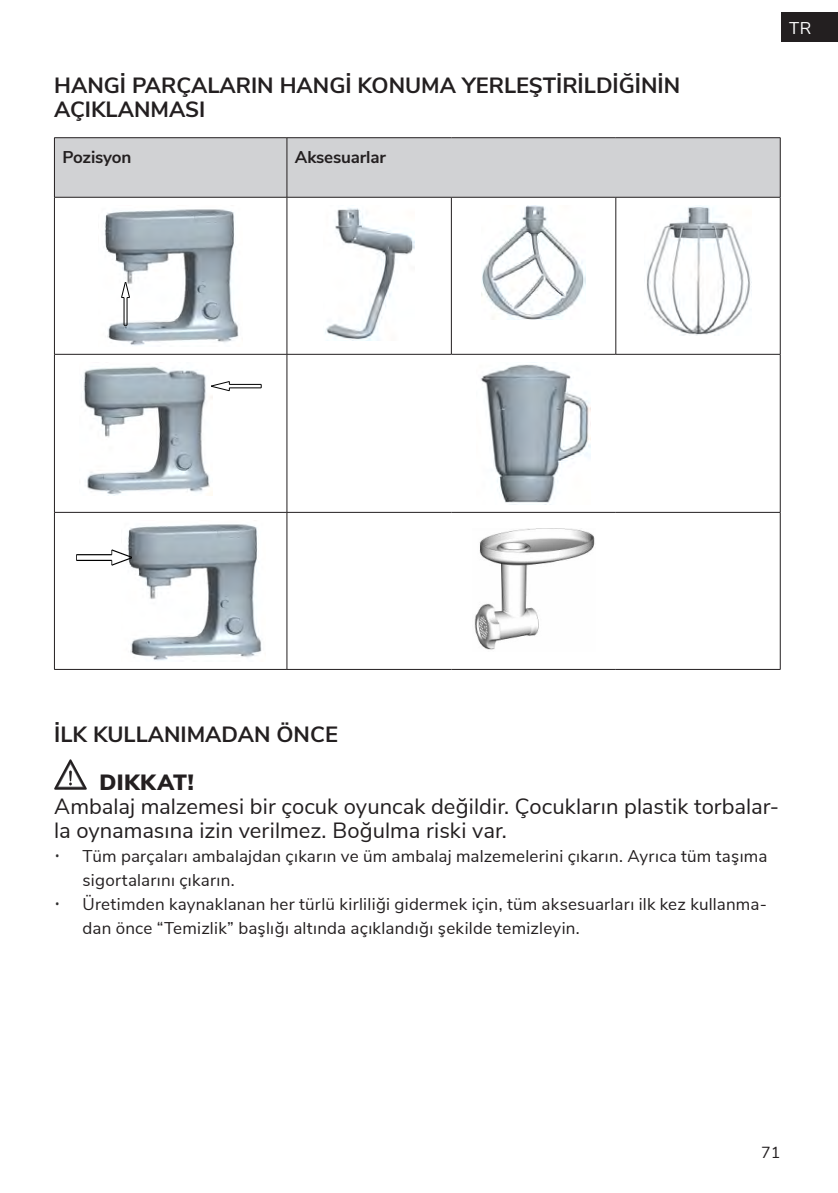
<style>
.page{position:relative;width:838px;height:1193px;background:#fff}
.page>*{position:absolute;margin:0;border:0;box-sizing:border-box;transform-origin:0 0}
.t1{font:22px/24px "Nunito Sans";color:#231f20}
.t2{font:700 22px/24px "Nunito Sans";color:#231f20}
.t3{font:900 22px "Nunito Sans";letter-spacing:.02em;color:#231f20}
.t4{font:17px/24px "Nunito Sans";letter-spacing:.015em;color:#231f20}
.t5{font:700 17px "Nunito Sans";letter-spacing:-.01em;color:#231f20}
.t6{font:17px "Nunito Sans";color:#fff}
.t7{font:16px "Nunito Sans";color:#231f20}
.s1{font-family:"Open Sans";font-weight:300;color:#312f30}
</style>
<div class="page">
<div style="left:781px;top:12px;width:57px;height:30px;background:#231f20"></div>
<div style="left:55px;top:138px;width:725px;height:59px;background:#d1d2d4"></div>
<hr style="left:54px;top:137px;width:233px;height:1px;background:#231f20">
<hr style="left:54px;top:138px;width:1px;height:59px;background:#231f20">
<hr style="left:287px;top:137px;width:164px;height:1px;background:#231f20">
<hr style="left:287px;top:138px;width:1px;height:59px;background:#231f20">
<hr style="left:451px;top:137px;width:165px;height:1px;background:#231f20">
<hr style="left:616px;top:137px;width:164px;height:1px;background:#231f20">
<hr style="left:780px;top:138px;width:1px;height:59px;background:#231f20">
<hr style="left:54px;top:197px;width:233px;height:1px;background:#231f20">
<hr style="left:54px;top:197px;width:1px;height:157px;background:#231f20">
<hr style="left:287px;top:197px;width:164px;height:1px;background:#231f20">
<hr style="left:287px;top:197px;width:1px;height:157px;background:#231f20">
<hr style="left:451px;top:197px;width:165px;height:1px;background:#231f20">
<hr style="left:451px;top:197px;width:1px;height:157px;background:#231f20">
<hr style="left:616px;top:197px;width:164px;height:1px;background:#231f20">
<hr style="left:615px;top:197px;width:1px;height:157px;background:#231f20">
<hr style="left:780px;top:197px;width:1px;height:157px;background:#231f20">
<hr style="left:54px;top:354px;width:233px;height:1px;background:#231f20">
<hr style="left:54px;top:354px;width:1px;height:158px;background:#231f20">
<hr style="left:287px;top:354px;width:164px;height:1px;background:#231f20">
<hr style="left:287px;top:354px;width:1px;height:158px;background:#231f20">
<hr style="left:451px;top:354px;width:165px;height:1px;background:#231f20">
<hr style="left:616px;top:354px;width:164px;height:1px;background:#231f20">
<hr style="left:780px;top:354px;width:1px;height:158px;background:#231f20">
<hr style="left:54px;top:512px;width:233px;height:1px;background:#231f20">
<hr style="left:54px;top:512px;width:1px;height:157px;background:#231f20">
<hr style="left:287px;top:512px;width:164px;height:1px;background:#231f20">
<hr style="left:287px;top:512px;width:1px;height:157px;background:#231f20">
<hr style="left:451px;top:512px;width:165px;height:1px;background:#231f20">
<hr style="left:616px;top:512px;width:164px;height:1px;background:#231f20">
<hr style="left:780px;top:512px;width:1px;height:157px;background:#231f20">
<hr style="left:54px;top:669px;width:233px;height:1px;background:#231f20">
<hr style="left:287px;top:669px;width:164px;height:1px;background:#231f20">
<hr style="left:451px;top:669px;width:165px;height:1px;background:#231f20">
<hr style="left:616px;top:669px;width:164px;height:1px;background:#231f20">
<img style="left:104px;top:209px;width:135px;height:137px">
<svg style="left:121px;top:282px;width:9px;height:44px"></svg>
<img style="left:325px;top:208px;width:90px;height:132px">
<img style="left:481px;top:205px;width:104px;height:114px">
<img style="left:646px;top:205px;width:105px;height:131px">
<img style="left:83px;top:366px;width:130px;height:129px">
<hr style="left:229px;top:384px;width:32px;height:1px;background:#000">
<hr style="left:229px;top:387px;width:32px;height:1px;background:#000">
<svg style="left:212px;top:381px;width:18px;height:10px"></svg>
<img style="left:480px;top:362px;width:110px;height:141px">
<img style="left:127px;top:524px;width:135px;height:137px">
<hr style="left:76px;top:554px;width:36px;height:1px;background:#000">
<hr style="left:76px;top:560px;width:36px;height:1px;background:#000">
<svg style="left:111px;top:550px;width:20px;height:15px"></svg>
<img style="left:474px;top:528px;width:121px;height:122px">
<svg style="left:54px;top:759px;width:33px;height:30px"></svg>
<p class="t2" style="left:54px;top:73px;width:627px">HANGI PARÇALARIN HANGI KONUMA YERLEŞTIRILDIĞININ<br>AÇIKLANMASI</p>
<p class="t5" style="left:62px;top:145px;width:70px">Pozisyon</p>
<p class="t5" style="left:295px;top:145px;width:92px">Aksesuarlar</p>
<p class="t6" style="left:789px;top:15px;width:24px">TR</p>
<p class="t2" style="left:54px;top:721px;width:285px">İLK KULLANIMADAN ÖNCE</p>
<p class="t3" style="left:99px;top:766px;width:96px">DIKKAT!</p>
<p class="t1" style="left:54px;top:792px;width:726px">Ambalaj malzemesi bir çocuk oyuncak değildir. Çocukların plastik torbalar&shy;la oynamasına izin verilmez. Boğulma riski var.</p>
<p class="t4" style="left:83px;top:842px;width:686px;text-indent:-28px"><span class="s1">•</span> Tüm parçaları ambalajdan çıkarın ve üm ambalaj malzemelerini çıkarın. Ayrıca tüm taşıma sigortalarını çıkarın.</p>
<p class="t4" style="left:83px;top:891px;width:686px;text-indent:-28px"><span class="s1">•</span> Üretimden kaynaklanan her türlü kirliliği gidermek için, tüm aksesuarları ilk kez kullanma&shy;dan önce “Temizlik” başlığı altında açıklandığı şekilde temizleyin.</p>
<p class="t7" style="left:761px;top:1140px;width:21px">71</p>
</div>
